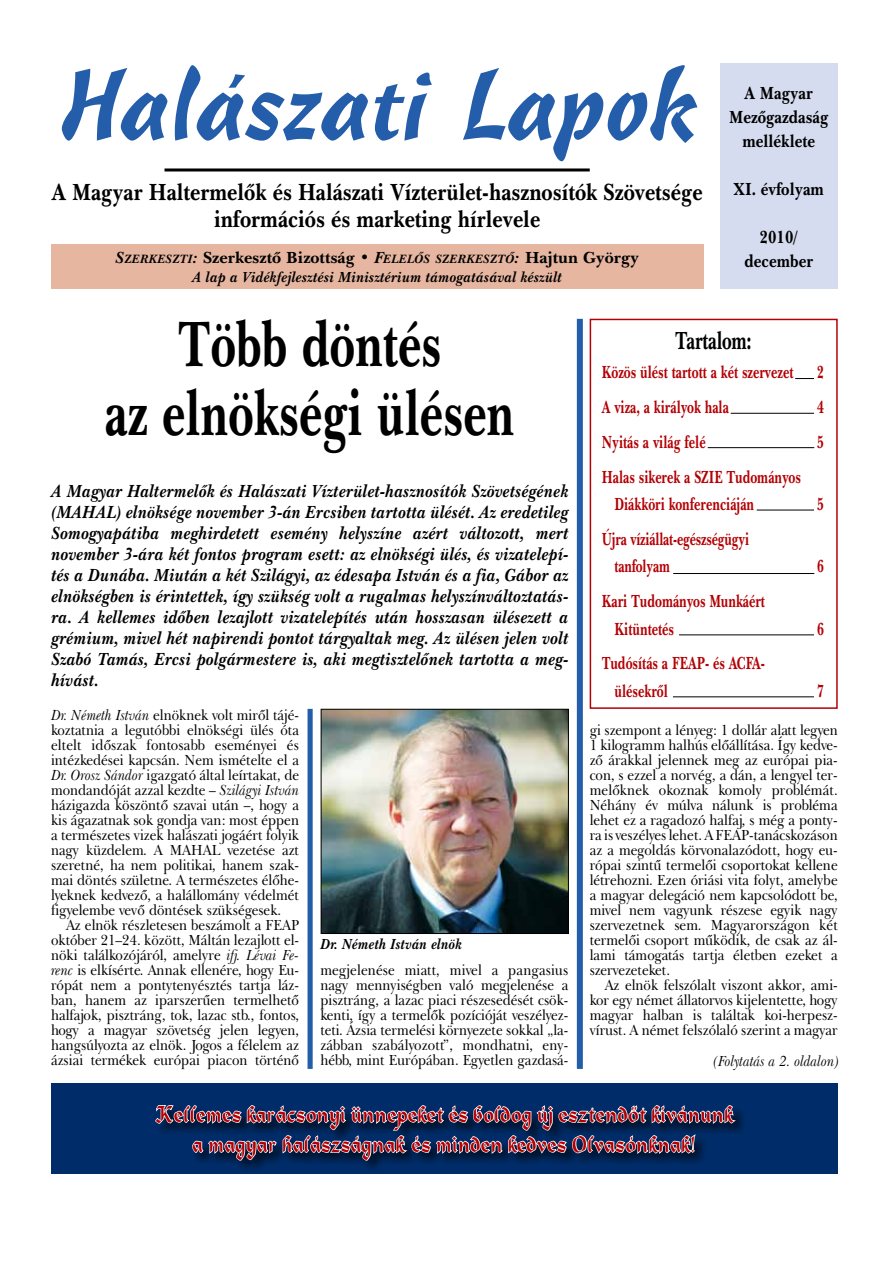
<style>
.page{position:relative;width:893px;height:1263px;background:#fff}
.page>*{position:absolute;margin:0;border:0;box-sizing:border-box;transform-origin:0 0}
.t1{font:97.5px "H Cascade Script";color:#245daa}
.t2{font:700 66px/69px "New Baskerville PFL";color:#000;text-align:center;scale:.7 1}
.t3{font:700 25.5px "New Baskerville PFL";letter-spacing:-.01em;color:#000;scale:.69 1}
.t4{font:24px/30px "Alpine PFL";letter-spacing:.03em;color:#b30005;text-align:center}
.t5{font:700 24px/27px "New Baskerville PFL";color:#000;text-align:center;scale:.85 1}
.t6{font:italic 700 18px/21px "New Baskerville PFL";color:#000;text-align:justify;scale:.91 1}
.t7{font:700 18px/27.3px "New Baskerville PFL";color:#b30005;scale:.7 1}
.t8{font:700 18px/24px "New Baskerville PFL";color:#000;text-align:center;scale:.85 1}
.t9{font:700 18px/27.3px "New Baskerville PFL";color:#b30005;scale:.69 1}
.t10{font:700 16.5px "New Baskerville PFL";color:#000}
.t11{font:15px/15px "New Baskerville PFL";color:#000;text-align:justify;scale:.9 1}
.t12{font:italic 700 15px "New Baskerville PFL";color:#000;scale:.95 1}
.t13{font:italic 15px "New Baskerville PFL";color:#000;scale:.9 1}
.t14{font:italic 700 15px "New Baskerville PFL";color:#000;scale:.9 1}
.s1{font-style:italic}
.s2{font-style:italic;font-size:12.3px}
</style>
<div class="page">
<div style="left:720px;top:64px;width:118px;height:225px;background:#d6dcef"></div>
<div style="left:590px;top:319px;width:248px;height:390px;border:2px solid #b30005"></div>
<div style="left:51px;top:244px;width:653px;height:45px;background:#e7b6a1"></div>
<hr style="left:165px;top:168px;width:425px;height:3px;background:#000">
<hr style="left:731px;top:413px;width:83px;height:1px;background:#000">
<hr style="left:708px;top:447px;width:106px;height:1px;background:#000">
<svg style="left:795px;top:378px;width:19px;height:1px"></svg>
<hr style="left:757px;top:510px;width:57px;height:1px;background:#000">
<hr style="left:673px;top:573px;width:141px;height:1px;background:#000">
<hr style="left:679px;top:635px;width:135px;height:1px;background:#000">
<hr style="left:673px;top:697px;width:141px;height:1px;background:#000">
<img style="left:323px;top:711px;width:244px;height:221px">
<div style="left:321px;top:709px;width:248px;height:225px;border:1px solid #000"></div>
<div style="left:51px;top:1084px;width:787px;height:90px;background:#002d6a"></div>
<svg style="left:154px;top:955px;width:606px;height:214px"></svg>
<div style="left:577px;top:319px;width:6px;height:750px;background:#245daa"></div>
<div style="left:308px;top:709px;width:5px;height:360px;background:#245daa"></div>
<h1 class="t1" style="left:56px;top:47px;width:643px">Halá-szati La-pok</h1>
<h3 class="t5" style="left:52px;top:178px;width:767px">A Magyar Haltermelôk és Halászati Vízterület-hasznosítók Szövetsége információs és marketing hírlevele</h3>
<p class="t10" style="left:115px;top:247px;width:525px"><span class="s1">S</span><span class="s2">ZERKESZTI</span><span class="s1">:</span> Szerkesztô Bizottság • <span class="s1">F</span><span class="s2">ELELÔS SZERKESZTÔ</span><span class="s1">:</span> Hajtun György</p>
<p class="t12" style="left:192px;top:268px;width:391px">A lap a Vidékfejlesztési Minisztérium támogatásával készült</p>
<p class="t8" style="left:729px;top:81px;width:118px">A Magyar<br>Mezôgazdaság melléklete</p>
<p class="t8" style="left:733px;top:177px;width:108px">XI. évfolyam</p>
<p class="t8" style="left:744px;top:225px;width:82px">2010/ december</p>
<h2 class="t2" style="left:105px;top:309px;width:586px">Több döntés<br>az elnökségi ülésen</h2>
<p class="t6" style="left:51px;top:480px;width:570px">A Magyar Haltermelők és Halászati Vízterület-hasznosítók Szövetségének (MAHAL) elnöksége november 3-án Ercsiben tartotta ülését. Az eredetileg Somogyapátiba meghirdetett esemény helyszíne azért változott, mert november 3-ára két fontos program esett: az elnökségi ülés, és vizatelepí&shy;tés a Dunába. Miután a két Szilágyi, az édesapa István és a fia, Gábor az elnökségben is érintettek, így szükség volt a rugalmas helyszínváltoztatás&shy;ra. A kellemes időben lezajlott vizatelepítés után hosszasan ülésezett a grémium, mivel hét napirendi pontot tárgyaltak meg. Az ülésen jelen volt Szabó Tamás, Ercsi polgármestere is, aki megtisztelőnek tartotta a meg&shy;hívást.</p>
<p class="t11" style="left:51px;top:707px;width:277px"><span class="s1">Dr. Németh István</span> elnöknek volt miről tájé&shy;koztatnia a legutóbbi elnökségi ülés óta eltelt időszak fontosabb eseményei és intézkedései kapcsán. Nem ismételte el a <span class="s1">Dr. Orosz Sándor</span> igazgató által leírtakat, de mondandóját azzal kezdte – <span class="s1">Szilágyi István </span>házigazda köszöntő szavai után –, hogy a kis ágazatnak sok gondja van: most éppen a természetes vizek halászati jogáért folyik nagy küzdelem. A MAHAL vezetése azt szeretné, ha nem politikai, hanem szak&shy;mai döntés születne. A természetes élőhe&shy;lyeknek kedvező, a halállomány védelmét figyelembe vevő döntések szükségesek.</p>
<p class="t11" style="left:51px;top:917px;width:277px;text-indent:15px">Az elnök részletesen beszámolt a FEAP október 21–24. között, Máltán lezajlott el&shy;nöki találkozójáról, amelyre <span class="s1">ifj. Lévai Fe&shy;renc</span> is elkísérte. Annak ellenére, hogy Eu&shy;rópát nem a pontytenyésztés tartja láz&shy;ban, hanem az iparszerűen termelhető halfajok, pisztráng, tok, lazac stb., fontos, hogy a magyar szövetség jelen legyen, hangsúlyozta az elnök. Jogos a félelem az ázsiai termékek európai piacon történő</p>
<p class="t14" style="left:320px;top:935px;width:159px">Dr. Németh István elnök</p>
<p class="t11" style="left:320px;top:962px;width:277px">megjelenése miatt, mivel a pangasius nagy mennyiségben való megjelenése a pisztráng, a lazac piaci részesedését csök&shy;kenti, így a termelők pozícióját veszélyez&shy;teti. Ázsia termelési környezete sokkal „la&shy;zábban szabályozott”, mondhatni, eny&shy;hébb, mint Európában. Egyetlen gazdasá-</p>
<h3 class="t3" style="left:675px;top:324px;width:113px">Tartalom:</h3>
<p class="t7" style="left:602px;top:359px;width:275px">Közös ülést tartott a két szervezet</p>
<p class="t7" style="left:817px;top:359px;width:11px">2</p>
<p class="t7" style="left:602px;top:393px;width:183px">A viza, a királyok hala</p>
<p class="t7" style="left:817px;top:393px;width:11px">4</p>
<p class="t7" style="left:602px;top:428px;width:150px">Nyitás a világ felé</p>
<p class="t7" style="left:817px;top:428px;width:11px">5</p>
<p class="t7" style="left:614px;top:463px;width:268px;text-indent:-13px">Halas sikerek a SZIE Tudományos<br>Diákköri konferenciáján</p>
<p class="t7" style="left:817px;top:490px;width:11px">5</p>
<p class="t9" style="left:614px;top:525px;width:197px;text-indent:-13px">Újra víziállat-egészségügyi tanfolyam</p>
<p class="t7" style="left:614px;top:587px;width:217px;text-indent:-13px">Kari Tudományos Munkáért<br>Kitüntetés</p>
<p class="t7" style="left:614px;top:650px;width:217px;text-indent:-13px">Tudósítás a FEAP- és ACFA&shy;ülésekről</p>
<p class="t9" style="left:817px;top:553px;width:11px">6</p>
<p class="t7" style="left:817px;top:615px;width:11px">6</p>
<p class="t7" style="left:817px;top:677px;width:11px">7</p>
<p class="t11" style="left:590px;top:722px;width:277px">gi szempont a lényeg: 1 dollár alatt legyen 1 kilogramm halhús előállítása. Így kedve&shy;ző árakkal jelennek meg az európai pia&shy;con, s ezzel a norvég, a dán, a lengyel ter&shy;melőknek okoznak komoly problémát.<br>Néhány év múlva nálunk is probléma lehet ez a ragadozó halfaj, s még a ponty&shy;ra is veszélyes lehet. A FEAP-tanácskozáson az a megoldás körvonalazódott, hogy eu&shy;rópai szintű termelői csoportokat kellene létrehozni. Ezen óriási vita folyt, amelybe a magyar delegáció nem kapcsolódott be, mivel nem vagyunk részese egyik nagy szervezetnek sem. Magyarországon két termelői csoport működik, de csak az ál&shy;lami támogatás tartja életben ezeket a szervezeteket.</p>
<p class="t11" style="left:590px;top:977px;width:277px;text-indent:15px">Az elnök felszólalt viszont akkor, ami&shy;kor egy német állatorvos kijelentette, hogy magyar halban is találtak koi-herpesz&shy;vírust. A német felszólaló szerint a magyar</p>
<p class="t13" style="left:714px;top:1052px;width:141px">(Folytatás a 2. oldalon)</p>
<h3 class="t4" style="left:155px;top:1100px;width:579px">Kellemes karácsonyi ünnepeket és boldog új esztendőt kívánunk a magyar halászságnak és minden kedves Olvasónknak!</h3>
</div>
